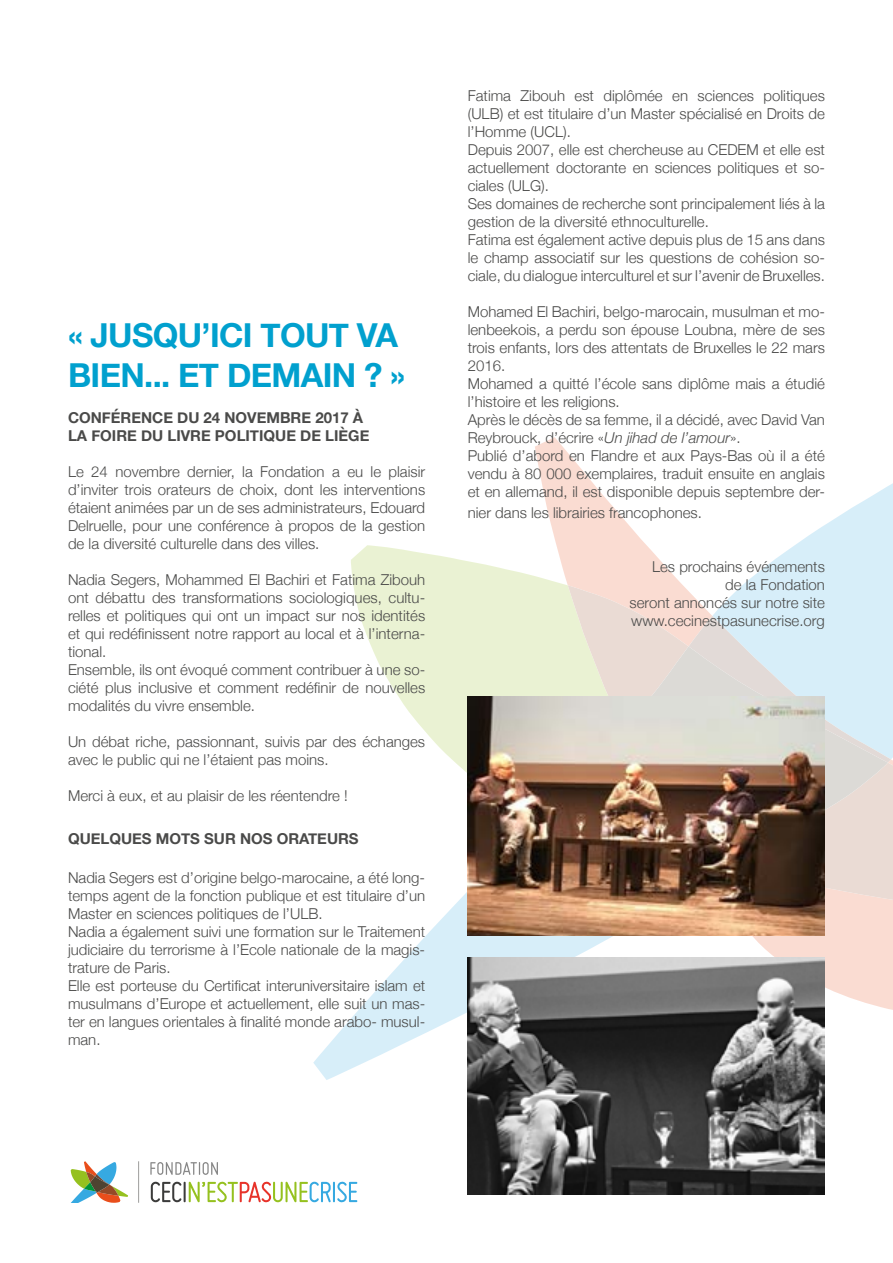
<style>
.page{position:relative;width:893px;height:1263px;background:#fff}
.page>*{position:absolute;margin:0;border:0;box-sizing:border-box;transform-origin:0 0}
.t1{font:700 33px/39.6px "Helvetica Neue";letter-spacing:-.02em;color:#01a0ce}
.t2{font:300 15px/18px "Helvetica Neue";color:#4a4a49}
.t3{font:700 15px/18px "Helvetica Neue";color:#4a4a49}
.s1{font-style:italic}
</style>
<div class="page">
<svg style="left:70px;top:1161px;width:58px;height:41px"></svg>
<svg style="left:150px;top:1162px;width:68px;height:13px"></svg>
<svg style="left:151px;top:1181px;width:31px;height:21px"></svg>
<hr style="left:184px;top:1182px;width:2px;height:20px;background:#3c3c3b">
<svg style="left:189px;top:1181px;width:142px;height:21px"></svg>
<hr style="left:333px;top:1182px;width:2px;height:20px;background:#36a9e1">
<svg style="left:337px;top:1181px;width:20px;height:21px"></svg>
<hr style="left:138px;top:1161px;width:1px;height:41px;background:#9d9d9c">
<svg style="left:351px;top:545px;width:184px;height:228px;fill:#eaf2d3"></svg>
<svg style="left:313px;top:892px;width:222px;height:188px"></svg>
<svg style="left:535px;top:437px;width:358px;height:579px"></svg>
<svg style="left:623px;top:646px;width:265px;height:221px;background:#dfe1e2"></svg>
<img style="left:467px;top:697px;width:358px;height:238px">
<img style="left:468px;top:957px;width:356px;height:238px">
<h1 class="t1" style="left:68px;top:316px;width:338px">« JUSQU’ICI TOUT VA<br>BIEN... ET DEMAIN ? »</h1>
<p class="t3" style="left:68px;top:409px;width:303px">CONFÉRENCE DU 24 NOVEMBRE 2017 À<br>LA FOIRE DU LIVRE POLITIQUE DE LIÈGE</p>
<p class="t2" style="left:68px;top:461px;width:359px;text-align:justify">Le 24 novembre dernier, la Fondation a eu le plaisir d’inviter trois orateurs de choix, dont les interventions étaient animées par un de ses administrateurs, Edouard Delruelle, pour une conférence à propos de la gestion de la diversité culturelle dans des villes.</p>
<p class="t2" style="left:68px;top:569px;width:359px">Nadia Segers, Mohammed El Bachiri et Fatima Zibouh ont débattu des transformations sociologiques, cultu&shy;relles et politiques qui ont un impact sur nos identités et qui redéfinissent notre rapport au local et à l’interna&shy;tional.<br>Ensemble, ils ont évoqué comment contribuer à une so&shy;ciété plus inclusive et comment redéfinir de nouvelles modalités du vivre ensemble.</p>
<p class="t2" style="left:68px;top:731px;width:359px">Un débat riche, passionnant, suivis par des échanges avec le public qui ne l’étaient pas moins.</p>
<p class="t2" style="left:68px;top:785px;width:281px">Merci à eux, et au plaisir de les réentendre !</p>
<p class="t3" style="left:68px;top:830px;width:292px">QUELQUES MOTS SUR NOS ORATEURS</p>
<p class="t2" style="left:68px;top:868px;width:359px">Nadia Segers est d’origine belgo-marocaine, a été long&shy;temps agent de la fonction publique et est titulaire d’un Master en sciences politiques de l’ULB.<br>Nadia a également suivi une formation sur le Traitement judiciaire du terrorisme à l’Ecole nationale de la magis&shy;trature de Paris.<br>Elle est porteuse du Certificat interuniversitaire islam et musulmans d’Europe et actuellement, elle suit un mas&shy;ter en langues orientales à finalité monde arabo- musul&shy;man.</p>
<p class="t2" style="left:468px;top:85px;width:359px">Fatima Zibouh est diplômée en sciences politiques (ULB) et est titulaire d’un Master spécialisé en Droits de l’Homme (UCL).<br>Depuis 2007, elle est chercheuse au CEDEM et elle est actuellement doctorante en sciences politiques et so&shy;ciales (ULG).<br>Ses domaines de recherche sont principalement liés à la gestion de la diversité ethnoculturelle.<br>Fatima est également active depuis plus de 15 ans dans le champ associatif sur les questions de cohésion so&shy;ciale, du dialogue interculturel et sur l’avenir de Bruxelles.</p>
<p class="t2" style="left:468px;top:301px;width:359px">Mohamed El Bachiri, belgo-marocain, musulman et mo&shy;lenbeekois, a perdu son épouse Loubna, mère de ses trois enfants, lors des attentats de Bruxelles le 22 mars 2016.<br>Mohamed a quitté l’école sans diplôme mais a étudié l’histoire et les religions.<br>Après le décès de sa femme, il a décidé, avec David Van Reybrouck, d’écrire «<span class="s1">Un jihad de l’amour</span>».<br>Publié d’abord en Flandre et aux Pays-Bas où il a été vendu à 80 000 exemplaires, traduit ensuite en anglais et en allemand, il est disponible depuis septembre der-</p>
<p class="t2" style="left:468px;top:503px;width:236px">nier dans les librairies francophones.</p>
<p class="t2" style="left:630px;top:557px;width:197px;text-align:right">Les prochains événements<br>de la Fondation<br>seront annoncés sur notre site www.cecinestpasunecrise.org</p>
</div>
